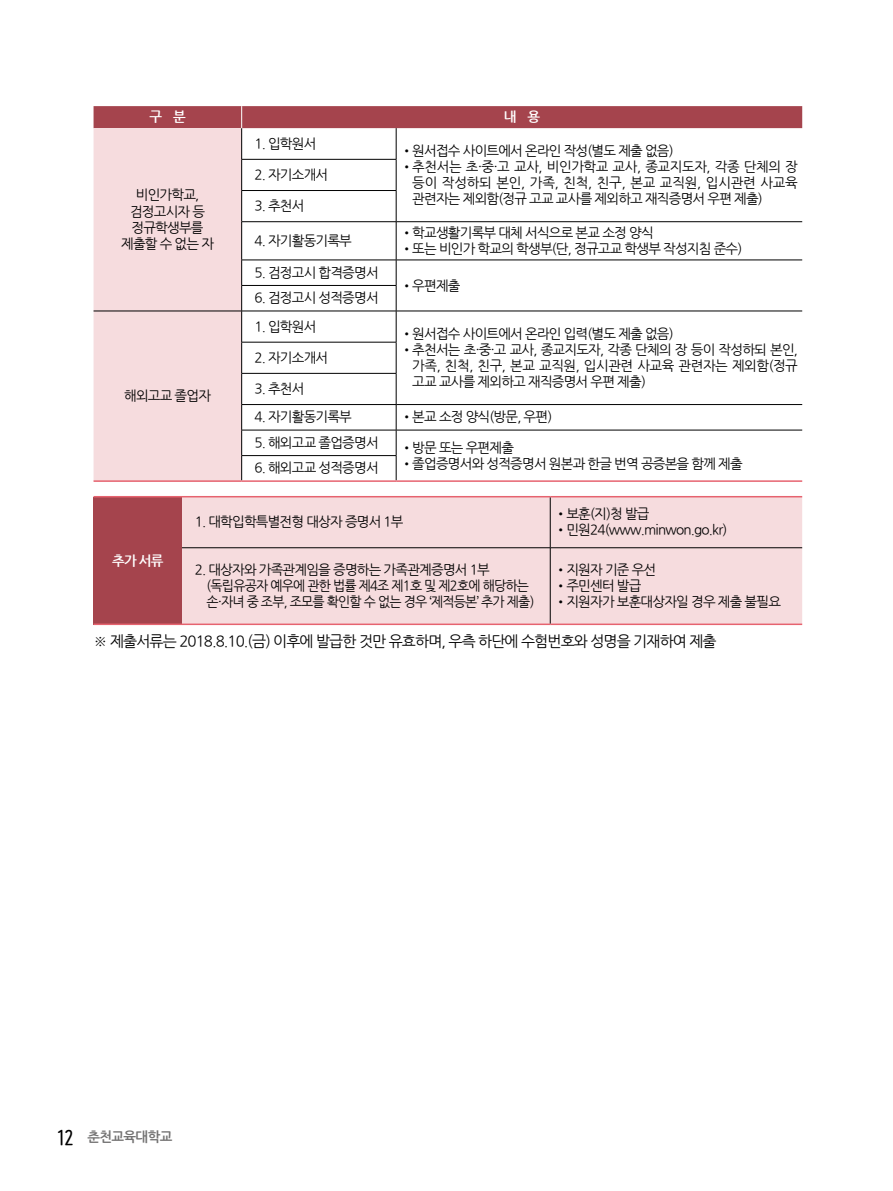
<style>
.page{position:relative;width:893px;height:1191px;background:#fff}
.page>*{position:absolute;margin:0;border:0;box-sizing:border-box;transform-origin:0 0}
.t1{font:15px "Nanum Gothic";letter-spacing:-.06em;color:#000}
.t2{font:13.5px/16.2px "Nanum Gothic";letter-spacing:-.06em;color:#000;text-align:justify}
.t3{font:13.5px "Nanum Gothic OTF Bold";letter-spacing:-.05em;color:#727171}
.t4{font:700 13.5px "Nanum Gothic";color:#fff}
.s1{font-family:"Nanum Barunpen";font-weight:700;font-size:19.5px;color:#000}
</style>
<div class="page">
<div style="left:94px;top:128px;width:147px;height:352px;background:#f6dcde"></div>
<hr style="left:241px;top:128px;width:1px;height:31px;background:#000">
<hr style="left:396px;top:128px;width:1px;height:31px;background:#000">
<hr style="left:241px;top:159px;width:155px;height:1px;background:#000">
<hr style="left:241px;top:159px;width:1px;height:31px;background:#000">
<hr style="left:396px;top:159px;width:1px;height:31px;background:#000">
<hr style="left:241px;top:190px;width:155px;height:1px;background:#000">
<hr style="left:241px;top:191px;width:1px;height:30px;background:#000">
<hr style="left:396px;top:191px;width:1px;height:30px;background:#000">
<hr style="left:241px;top:221px;width:155px;height:1px;background:#000">
<hr style="left:241px;top:222px;width:1px;height:38px;background:#000">
<hr style="left:396px;top:221px;width:406px;height:1px;background:#000">
<hr style="left:396px;top:222px;width:1px;height:38px;background:#000">
<hr style="left:241px;top:260px;width:155px;height:1px;background:#000">
<hr style="left:396px;top:260px;width:406px;height:1px;background:#000">
<hr style="left:241px;top:285px;width:155px;height:1px;background:#000">
<svg style="left:241px;top:260px;width:1px;height:51px"></svg>
<svg style="left:396px;top:260px;width:1px;height:51px"></svg>
<hr style="left:94px;top:311px;width:148px;height:1px;background:#000">
<hr style="left:242px;top:311px;width:154px;height:1px;background:#000">
<hr style="left:241px;top:311px;width:1px;height:31px;background:#000">
<hr style="left:396px;top:311px;width:406px;height:1px;background:#000">
<hr style="left:396px;top:311px;width:1px;height:31px;background:#000">
<hr style="left:241px;top:342px;width:155px;height:1px;background:#000">
<hr style="left:241px;top:342px;width:1px;height:31px;background:#000">
<hr style="left:396px;top:342px;width:1px;height:31px;background:#000">
<hr style="left:241px;top:373px;width:155px;height:1px;background:#000">
<hr style="left:241px;top:373px;width:1px;height:31px;background:#000">
<hr style="left:396px;top:373px;width:1px;height:31px;background:#000">
<hr style="left:241px;top:404px;width:155px;height:1px;background:#000">
<hr style="left:396px;top:404px;width:406px;height:1px;background:#000">
<hr style="left:241px;top:430px;width:155px;height:1px;background:#000">
<hr style="left:396px;top:430px;width:406px;height:1px;background:#000">
<hr style="left:241px;top:455px;width:155px;height:1px;background:#000">
<svg style="left:241px;top:405px;width:1px;height:75px"></svg>
<svg style="left:396px;top:405px;width:1px;height:75px"></svg>
<div style="left:94px;top:106px;width:708px;height:22px;background:#a5444d"></div>
<hr style="left:94px;top:480px;width:148px;height:2px;background:#e6636f">
<hr style="left:396px;top:480px;width:406px;height:2px;background:#e6636f">
<hr style="left:242px;top:480px;width:154px;height:2px;background:#e6636f">
<div style="left:94px;top:497px;width:88px;height:127px;background:#a5444d"></div>
<div style="left:182px;top:497px;width:620px;height:126px;background:#f6dcde"></div>
<hr style="left:94px;top:496px;width:88px;height:1px;background:#e6636f">
<hr style="left:94px;top:623px;width:88px;height:2px;background:#e6636f">
<hr style="left:182px;top:496px;width:368px;height:1px;background:#e6636f">
<hr style="left:550px;top:496px;width:252px;height:1px;background:#e6636f">
<hr style="left:182px;top:623px;width:368px;height:2px;background:#e6636f">
<hr style="left:550px;top:623px;width:252px;height:2px;background:#e6636f">
<hr style="left:550px;top:497px;width:1px;height:50px;background:#000">
<hr style="left:182px;top:547px;width:368px;height:1px;background:#000">
<hr style="left:550px;top:547px;width:252px;height:1px;background:#000">
<hr style="left:550px;top:548px;width:1px;height:75px;background:#000">
<p class="t4" style="left:149px;top:110px;width:38px">구 분</p>
<p class="t4" style="left:504px;top:110px;width:38px">내 용</p>
<p class="t2" style="left:121px;top:187px;width:94px;text-align:center">비인가학교, 검정고시자 등 정규학생부를 제출할 수 없는 자</p>
<p class="t2" style="left:124px;top:388px;width:88px">해외고교 졸업자</p>
<p class="t2" style="left:254px;top:136px;width:63px">1. 입학원서</p>
<p class="t2" style="left:254px;top:167px;width:75px">2. 자기소개서</p>
<p class="t2" style="left:254px;top:198px;width:52px">3. 추천서</p>
<p class="t2" style="left:254px;top:233px;width:99px">4. 자기활동기록부</p>
<p class="t2" style="left:254px;top:265px;width:126px">5. 검정고시 합격증명서</p>
<p class="t2" style="left:254px;top:290px;width:126px">6. 검정고시 성적증명서</p>
<p class="t2" style="left:400px;top:142px;width:275px">•원서접수 사이트에서 온라인 작성(별도 제출 없음)</p>
<p class="t2" style="left:412px;top:159px;width:387px;text-indent:-12px">•추천서는 초·중·고 교사, 비인가학교 교사, 종교지도자, 각종 단체의 장 등이 작성하되 본인, 가족, 친척, 친구, 본교 교직원, 입시관련 사교육 관련자는 제외함(정규 고교 교사를 제외하고 재직증명서 우편 제출)</p>
<p class="t2" style="left:400px;top:225px;width:255px">•학교생활기록부 대체 서식으로 본교 소정 양식</p>
<p class="t2" style="left:400px;top:241px;width:343px">•또는 비인가 학교의 학생부(단, 정규고교 학생부 작성지침 준수)</p>
<p class="t2" style="left:400px;top:277px;width:62px">•우편제출</p>
<p class="t2" style="left:254px;top:318px;width:63px">1. 입학원서</p>
<p class="t2" style="left:400px;top:325px;width:275px">•원서접수 사이트에서 온라인 입력(별도 제출 없음)</p>
<p class="t2" style="left:412px;top:341px;width:387px;text-indent:-12px">•추천서는 초·중·고 교사, 종교지도자, 각종 단체의 장 등이 작성하되 본인, 가족, 친척, 친구, 본교 교직원, 입시관련 사교육 관련자는 제외함(정규 고교 교사를 제외하고 재직증명서 우편 제출)</p>
<p class="t2" style="left:254px;top:350px;width:75px">2. 자기소개서</p>
<p class="t2" style="left:254px;top:381px;width:52px">3. 추천서</p>
<p class="t2" style="left:254px;top:409px;width:99px">4. 자기활동기록부</p>
<p class="t2" style="left:400px;top:409px;width:153px">•본교 소정 양식(방문, 우편)</p>
<p class="t2" style="left:254px;top:435px;width:126px">5. 해외고교 졸업증명서</p>
<p class="t2" style="left:400px;top:439px;width:115px">•방문 또는 우편제출</p>
<p class="t2" style="left:254px;top:460px;width:126px">6. 해외고교 성적증명서</p>
<p class="t2" style="left:400px;top:455px;width:344px">•졸업증명서와 성적증명서 원본과 한글 번역 공증본을 함께 제출</p>
<p class="t2" style="left:195px;top:514px;width:210px">1. 대학입학특별전형 대상자 증명서 1부</p>
<p class="t2" style="left:554px;top:506px;width:97px">•보훈(지)청 발급</p>
<p class="t2" style="left:554px;top:522px;width:174px">•민원24(www.minwon.go.kr)</p>
<p class="t4" style="left:112px;top:553px;width:53px">추가 서류</p>
<p class="t2" style="left:207px;top:562px;width:329px;text-align:left;text-indent:-12px">2. 대상자와 가족관계임을 증명하는 가족관계증명서 1부 (독립유공자 예우에 관한 법률 제4조 제1호 및 제2호에 해당하는 손・자녀 중 조부, 조모를 확인할 수 없는 경우 ‘제적등본’ 추가 제출)</p>
<p class="t2" style="left:554px;top:562px;width:103px">•지원자 기준 우선</p>
<p class="t2" style="left:554px;top:578px;width:88px">•주민센터 발급</p>
<p class="t2" style="left:554px;top:594px;width:228px">•지원자가 보훈대상자일 경우 제출 불필요</p>
<p class="t1" style="left:94px;top:633px;width:625px">※ 제출서류는 2018.8.10.(금) 이후에 발급한 것만 유효하며, 우측 하단에 수험번호와 성명을 기재하여 제출</p>
<p class="t3" style="left:58px;top:1129px;width:116px"><span class="s1">12</span> 춘천교육대학교</p>
</div>
